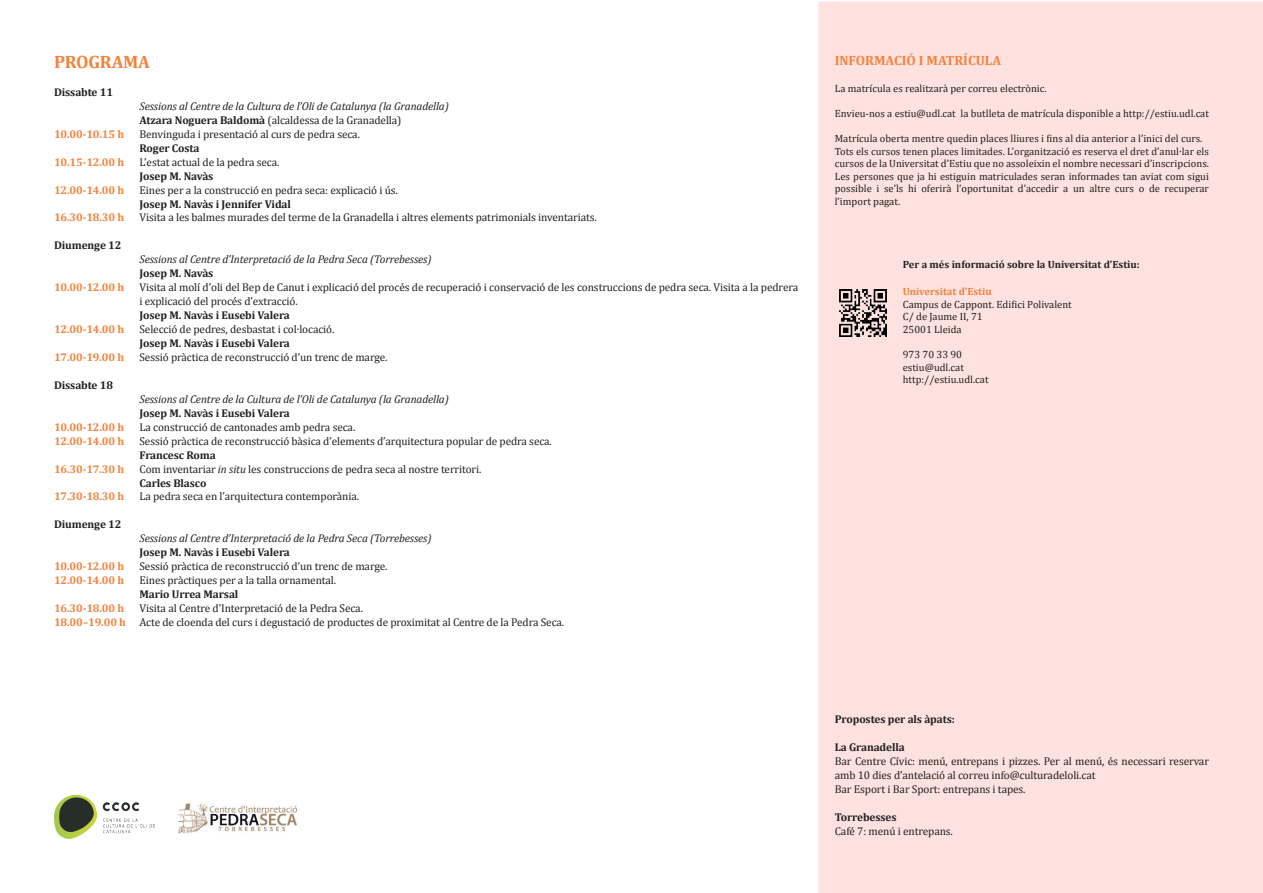
<style>
.page{position:relative;width:1263px;height:893px;background:#fff}
.page>*{position:absolute;margin:0;border:0;box-sizing:border-box;transform-origin:0 0}
.t1{font:700 18px "Cambria";letter-spacing:-.01em;color:#f3823c}
.t2{font:700 13.5px "Cambria";color:#f3823c}
.t3{font:11.25px/14px "Cambria";letter-spacing:-.01em;color:#231f20}
.t4{font:italic 11.25px/14px "Cambria";letter-spacing:-.01em;color:#231f20}
.t5{font:700 11.25px "Cambria";letter-spacing:-.01em;color:#231f20}
.t6{font:700 11.25px "Cambria";letter-spacing:-.01em;color:#f3823c}
.t7{font:10.5px/12.6px "Cambria";color:#231f20}
.t8{font:700 10.5px "Cambria";color:#231f20}
.t9{font:700 10.5px "Cambria";color:#f3823c}
.s1{font-weight:700;font-style:normal}
.s2{font-style:normal}
.s3{font-style:italic}
.s4{font-weight:700}
.s5{font-weight:700;color:#f3823c}
</style>
<div class="page">
<div style="left:818px;top:1px;width:445px;height:892px;background:#fde2e0"></div>
<img style="left:839px;top:289px;width:47px;height:48px">
<img style="left:178px;top:803px;width:119px;height:31px">
<img style="left:54px;top:796px;width:100px;height:43px">
<h1 class="t1" style="left:54px;top:49px;width:98px">PROGRAMA</h1>
<p class="t5" style="left:54px;top:84px;width:61px">Dissabte 11</p>
<p class="t4" style="left:140px;top:99px;width:311px">Sessions al Centre de la Cultura de l’Oli de Catalunya (la Granadella)<br><span class="s1">Atzara Noguera Baldomà</span> <span class="s2">(alcaldessa de la Granadella)</span></p>
<p class="t6" style="left:54px;top:126px;width:72px">10.00-10.15 h</p>
<p class="t3" style="left:140px;top:127px;width:222px">Benvinguda i presentació al curs de pedra seca.</p>
<p class="t5" style="left:140px;top:140px;width:62px">Roger Costa</p>
<p class="t6" style="left:54px;top:154px;width:72px">10.15-12.00 h</p>
<p class="t3" style="left:140px;top:155px;width:141px">L’estat actual de la pedra seca.</p>
<p class="t5" style="left:140px;top:168px;width:75px">Josep M. Navàs</p>
<p class="t6" style="left:54px;top:182px;width:72px">12.00-14.00 h</p>
<p class="t3" style="left:140px;top:183px;width:260px">Eines per a la construcció en pedra seca: explicació i ús.</p>
<p class="t5" style="left:140px;top:196px;width:153px">Josep M. Navàs i Jennifer Vidal</p>
<p class="t6" style="left:54px;top:210px;width:72px">16.30-18.30 h</p>
<p class="t3" style="left:140px;top:211px;width:459px">Visita a les balmes murades del terme de la Granadella i altres elements patrimonials inventariats.</p>
<p class="t5" style="left:54px;top:238px;width:69px">Diumenge 12</p>
<p class="t4" style="left:140px;top:252px;width:294px">Sessions al Centre d’Interpretació de la Pedra Seca (Torrebesses)</p>
<p class="t5" style="left:140px;top:265px;width:75px">Josep M. Navàs</p>
<p class="t6" style="left:54px;top:279px;width:72px">10.00-12.00 h</p>
<p class="t3" style="left:140px;top:280px;width:660px">Visita al molí d’oli del Bep de Canut i explicació del procés de recuperació i conservació de les construccions de pedra seca. Visita a la pedrera i explicació del procés d’extracció.</p>
<p class="t5" style="left:140px;top:307px;width:152px">Josep M. Navàs i Eusebi Valera</p>
<p class="t6" style="left:54px;top:321px;width:72px">12.00-14.00 h</p>
<p class="t3" style="left:140px;top:322px;width:196px">Selecció de pedres, desbastat i col·locació.</p>
<p class="t5" style="left:140px;top:335px;width:152px">Josep M. Navàs i Eusebi Valera</p>
<p class="t6" style="left:54px;top:349px;width:72px">17.00-19.00 h</p>
<p class="t3" style="left:140px;top:350px;width:250px">Sessió pràctica de reconstrucció d’un trenc de marge.</p>
<p class="t5" style="left:54px;top:377px;width:61px">Dissabte 18</p>
<p class="t4" style="left:140px;top:392px;width:311px">Sessions al Centre de la Cultura de l’Oli de Catalunya (la Granadella)</p>
<p class="t5" style="left:140px;top:405px;width:152px">Josep M. Navàs i Eusebi Valera</p>
<p class="t6" style="left:54px;top:419px;width:72px">10.00-12.00 h</p>
<p class="t3" style="left:140px;top:420px;width:217px">La construcció de cantonades amb pedra seca.</p>
<p class="t6" style="left:54px;top:433px;width:72px">12.00-14.00 h</p>
<p class="t3" style="left:140px;top:434px;width:414px">Sessió pràctica de reconstrucció bàsica d’elements d’arquitectura popular de pedra seca.</p>
<p class="t5" style="left:140px;top:447px;width:78px">Francesc Roma</p>
<p class="t6" style="left:54px;top:461px;width:72px">16.30-17.30 h</p>
<p class="t3" style="left:140px;top:462px;width:343px">Com inventariar <span class="s3">in situ</span> les construccions de pedra seca al nostre territori.<br><span class="s4">Carles Blasco</span></p>
<p class="t6" style="left:54px;top:489px;width:72px">17.30-18.30 h</p>
<p class="t3" style="left:140px;top:490px;width:221px">La pedra seca en l’arquitectura contemporània.</p>
<p class="t5" style="left:54px;top:517px;width:69px">Diumenge 12</p>
<p class="t4" style="left:140px;top:531px;width:294px">Sessions al Centre d’Interpretació de la Pedra Seca (Torrebesses)</p>
<p class="t5" style="left:140px;top:544px;width:152px">Josep M. Navàs i Eusebi Valera</p>
<p class="t6" style="left:54px;top:558px;width:72px">10.00-12.00 h</p>
<p class="t3" style="left:140px;top:559px;width:250px">Sessió pràctica de reconstrucció d’un trenc de marge.</p>
<p class="t6" style="left:54px;top:572px;width:72px">12.00-14.00 h</p>
<p class="t3" style="left:140px;top:573px;width:198px">Eines pràctiques per a la talla ornamental.</p>
<p class="t5" style="left:140px;top:586px;width:100px">Mario Urrea Marsal</p>
<p class="t6" style="left:54px;top:600px;width:72px">16.30-18.00 h</p>
<p class="t3" style="left:54px;top:601px;width:512px;text-indent:86px">Visita al Centre d’Interpretació de la Pedra Seca.<br><span class="s5">18.00–19.00 h</span> Acte de cloenda del curs i degustació de productes de proximitat al Centre de la Pedra Seca.</p>
<p class="t2" style="left:835px;top:50px;width:168px">INFORMACIÓ I MATRÍCULA</p>
<p class="t7" style="left:835px;top:82px;width:213px">La matrícula es realitzarà per correu electrònic.</p>
<p class="t7" style="left:835px;top:107px;width:376px">Envieu-nos a estiu@udl.cat la butlleta de matrícula disponible a http://estiu.udl.cat</p>
<p class="t7" style="left:835px;top:132px;width:376px">Matrícula oberta mentre quedin places lliures i fins al dia anterior a l’inici del curs.<br>Tots els cursos tenen places limitades. L’organització es reserva el dret d’anul·lar els cursos de la Universitat d’Estiu que no assoleixin el nombre necessari d’inscripcions.<br>Les persones que ja hi estiguin matriculades seran informades tan aviat com sigui possible i se’ls hi oferirà l’oportunitat d’accedir a un altre curs o de recuperar l’import pagat.</p>
<p class="t8" style="left:903px;top:257px;width:238px">Per a més informació sobre la Universitat d’Estiu:</p>
<p class="t9" style="left:903px;top:284px;width:90px">Universitat d’Estiu</p>
<p class="t7" style="left:903px;top:298px;width:170px">Campus de Cappont. Edifici Polivalent<br>C/ de Jaume II, 71<br>25001 Lleida</p>
<p class="t7" style="left:903px;top:348px;width:87px">973 70 33 90 estiu@udl.cat http://estiu.udl.cat</p>
<p class="t5" style="left:835px;top:711px;width:122px">Propostes per als àpats:</p>
<p class="t5" style="left:835px;top:739px;width:72px">La Granadella</p>
<p class="t3" style="left:835px;top:754px;width:376px">Bar Centre Cívic: menú, entrepans i pizzes. Per al menú, és necessari reservar amb 10 dies d’antelació al correu info@culturadeloli.cat<br>Bar Esport i Bar Sport: entrepans i tapes.</p>
<p class="t5" style="left:835px;top:809px;width:63px">Torrebesses</p>
<p class="t3" style="left:835px;top:824px;width:120px">Café 7: menú i entrepans.</p>
</div>
